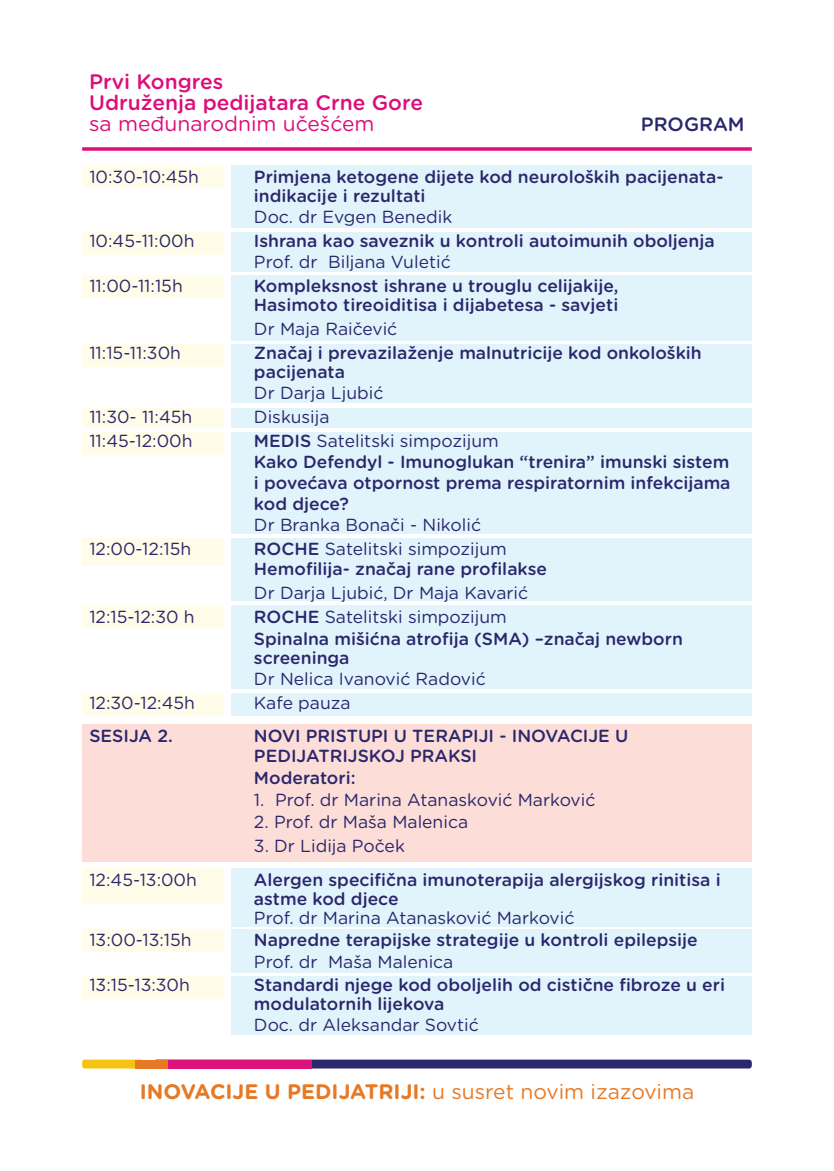
<style>
.page{position:relative;width:834px;height:1171px;background:#fff}
.page>*{position:absolute;margin:0;border:0;box-sizing:border-box;transform-origin:0 0}
.t1{font:700 21px "Gotham Rounded";color:#e87924}
.t2{font:500 21px/21px "Gotham Rounded";color:#dd0d7a}
.t3{font:21px "Gotham Rounded";color:#dd0d7a}
.t4{font:500 19.25px "Gotham Rounded";color:#2a276c}
.t5{font:500 17.5px/19.2px "Gotham Rounded";color:#2a276c}
.t6{font:17.5px "Gotham Rounded";color:#2a276c}
.s1{font-weight:400}
</style>
<div class="page">
<div style="left:82px;top:166px;width:142px;height:22px;background:#fffde9"></div>
<div style="left:231px;top:166px;width:521px;height:62px;background:#e1f4fc"></div>
<div style="left:82px;top:232px;width:142px;height:22px;background:#fffde9"></div>
<div style="left:231px;top:232px;width:521px;height:39px;background:#e1f4fc"></div>
<div style="left:82px;top:275px;width:142px;height:22px;background:#fffde9"></div>
<div style="left:231px;top:275px;width:521px;height:66px;background:#e1f4fc"></div>
<div style="left:82px;top:344px;width:142px;height:23px;background:#fffde9"></div>
<div style="left:231px;top:344px;width:521px;height:59px;background:#e1f4fc"></div>
<div style="left:82px;top:433px;width:142px;height:22px;background:#fffde9"></div>
<div style="left:231px;top:433px;width:521px;height:101px;background:#e1f4fc"></div>
<div style="left:82px;top:538px;width:142px;height:28px;background:#fffde9"></div>
<div style="left:231px;top:538px;width:521px;height:63px;background:#e1f4fc"></div>
<div style="left:82px;top:868px;width:142px;height:36px;background:#fffde9"></div>
<div style="left:231px;top:868px;width:521px;height:59px;background:#e1f4fc"></div>
<div style="left:82px;top:929px;width:142px;height:22px;background:#fffde9"></div>
<div style="left:231px;top:929px;width:521px;height:43px;background:#e1f4fc"></div>
<div style="left:82px;top:976px;width:142px;height:23px;background:#fffde9"></div>
<div style="left:231px;top:976px;width:521px;height:59px;background:#e1f4fc"></div>
<div style="left:82px;top:408px;width:142px;height:20px;background:#fffde9"></div>
<div style="left:231px;top:408px;width:521px;height:20px;background:#e1f4fc"></div>
<div style="left:82px;top:605px;width:142px;height:22px;background:#fffde9"></div>
<div style="left:231px;top:605px;width:521px;height:84px;background:#e1f4fc"></div>
<div style="left:82px;top:693px;width:142px;height:23px;background:#fffde9"></div>
<div style="left:231px;top:693px;width:521px;height:23px;background:#e1f4fc"></div>
<div style="left:82px;top:724px;width:669px;height:138px;background:#fcddd7"></div>
<div style="left:153px;top:1059px;width:598px;height:9px;background:#2c266c;border-radius:3px"></div>
<div style="left:167px;top:1059px;width:145px;height:9px;background:#dd127b"></div>
<svg style="left:82px;top:1059px;width:53px;height:9px"></svg>
<div style="left:135px;top:1059px;width:32px;height:9px;background:#e87924"></div>
<svg style="left:82px;top:147px;width:669px;height:4px;background:#e12a8a"></svg>
<p class="t2" style="left:89px;top:70px;width:335px">Prvi Kongres<br>Udruženja pedijatara Crne Gore</p>
<p class="t3" style="left:89px;top:109px;width:287px">sa međunarodnim učešćem</p>
<p class="t4" style="left:640px;top:110px;width:105px">PROGRAM</p>
<p class="t6" style="left:89px;top:164px;width:111px">10:30-10:45h</p>
<p class="t5" style="left:254px;top:166px;width:471px">Primjena ketogene dijete kod neuroloških pacijenata&shy;indikacije i rezultati</p>
<p class="t6" style="left:254px;top:205px;width:200px">Doc. dr Evgen Benedik</p>
<p class="t6" style="left:89px;top:229px;width:107px">10:45-11:00h</p>
<p class="t5" style="left:254px;top:230px;width:462px">Ishrana kao saveznik u kontroli autoimunih oboljenja</p>
<p class="t6" style="left:254px;top:250px;width:198px">Prof. dr Biljana Vuletić</p>
<p class="t6" style="left:89px;top:274px;width:95px">11:00-11:15h</p>
<p class="t5" style="left:254px;top:275px;width:366px">Kompleksnost ishrane u trouglu celijakije,<br>Hasimoto tireoiditisa i dijabetesa - savjeti</p>
<p class="t6" style="left:254px;top:317px;width:145px">Dr Maja Raičević</p>
<p class="t6" style="left:89px;top:341px;width:93px">11:15-11:30h</p>
<p class="t5" style="left:254px;top:343px;width:449px">Značaj i prevazilaženje malnutricije kod onkoloških pacijenata</p>
<p class="t6" style="left:254px;top:381px;width:131px">Dr Darja Ljubić</p>
<p class="t6" style="left:89px;top:405px;width:104px">11:30- 11:45h</p>
<p class="t6" style="left:254px;top:405px;width:77px">Diskusija</p>
<p class="t6" style="left:89px;top:429px;width:105px">11:45-12:00h</p>
<p class="t5" style="left:254px;top:430px;width:478px;line-height:21px">MEDIS <span class="s1">Satelitski simpozijum<br></span>Kako Defendyl - Imunoglukan “trenira” imunski sistem i povećava otpornost prema respiratornim infekcijama kod djece?</p>
<p class="t6" style="left:254px;top:513px;width:228px">Dr Branka Bonači - Nikolić</p>
<p class="t6" style="left:89px;top:537px;width:103px">12:00-12:15h</p>
<p class="t5" style="left:254px;top:539px;width:294px">ROCHE <span class="s1">Satelitski simpozijum<br></span>Hemofilija- značaj rane profilakse</p>
<p class="t6" style="left:254px;top:580px;width:275px">Dr Darja Ljubić, Dr Maja Kavarić</p>
<p class="t6" style="left:89px;top:604px;width:107px">12:15-12:30 h</p>
<p class="t5" style="left:254px;top:604px;width:430px;line-height:22.2px">ROCHE <span class="s1">Satelitski simpozijum<br></span>Spinalna mišićna atrofija (SMA) –značaj newborn</p>
<p class="t5" style="left:254px;top:647px;width:97px">screeninga</p>
<p class="t6" style="left:254px;top:667px;width:233px">Dr Nelica Ivanović Radović</p>
<p class="t6" style="left:89px;top:691px;width:107px">12:30-12:45h</p>
<p class="t6" style="left:254px;top:691px;width:98px">Kafe pauza</p>
<p class="t5" style="left:89px;top:726px;width:85px">SESIJA 2.</p>
<p class="t5" style="left:254px;top:726px;width:376px">NOVI PRISTUPI U TERAPIJI - INOVACIJE U<br>PEDIJATRIJSKOJ PRAKSI</p>
<p class="t5" style="left:254px;top:767px;width:103px">Moderatori:</p>
<p class="t6" style="left:254px;top:788px;width:343px">1. Prof. dr Marina Atanasković Marković</p>
<p class="t6" style="left:254px;top:810px;width:216px">2. Prof. dr Maša Malenica</p>
<p class="t6" style="left:254px;top:834px;width:152px">3. Dr Lidija Poček</p>
<p class="t6" style="left:89px;top:867px;width:109px">12:45-13:00h</p>
<p class="t5" style="left:254px;top:869px;width:468px">Alergen specifična imunoterapija alergijskog rinitisa i astme kod djece</p>
<p class="t6" style="left:254px;top:906px;width:322px">Prof. dr Marina Atanasković Marković</p>
<p class="t6" style="left:89px;top:928px;width:104px">13:00-13:15h</p>
<p class="t5" style="left:254px;top:929px;width:445px">Napredne terapijske strategije u kontroli epilepsije</p>
<p class="t6" style="left:254px;top:950px;width:201px">Prof. dr Maša Malenica</p>
<p class="t6" style="left:89px;top:972px;width:102px">13:15-13:30h</p>
<p class="t5" style="left:254px;top:974px;width:472px">Standardi njege kod oboljelih od cistične fibroze u eri modulatornih lijekova</p>
<p class="t6" style="left:254px;top:1013px;width:226px">Doc. dr Aleksandar Sovtić</p>
<p class="t1" style="left:140px;top:1076px;width:556px">INOVACIJE U PEDIJATRIJI: <span class="s1">u susret novim izazovima</span></p>
</div>
